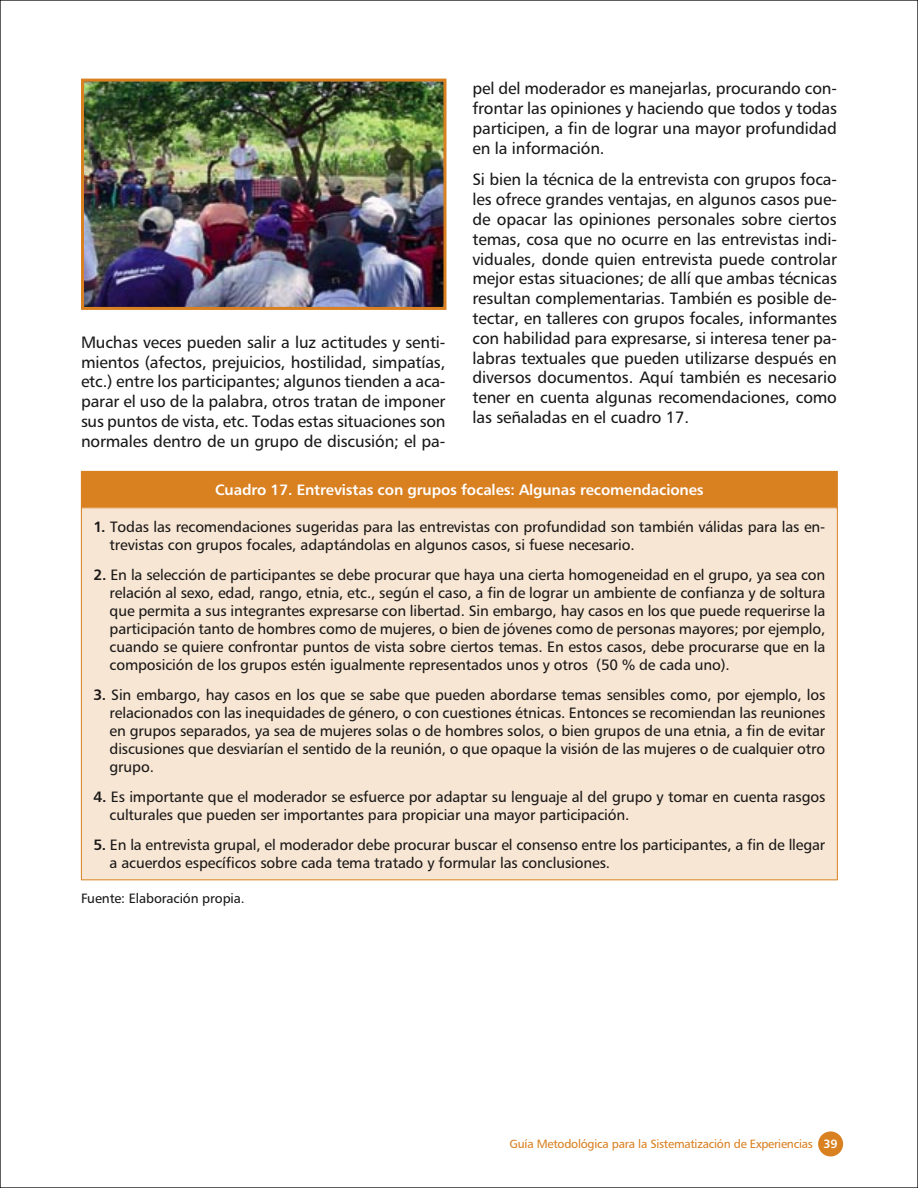
<style>
.page{position:relative;width:918px;height:1188px;background:#fff}
.page>*{position:absolute;margin:0;border:0;box-sizing:border-box;transform-origin:0 0}
.cuerpo{font:16.5px/19.8px "Humanist 777 BT Roman B";letter-spacing:-.01em;color:#1a1818;text-align:justify}
.texto_cuadro_sangría{font:15px/18px "Humanist 777 BT Roman B";letter-spacing:-.01em;color:#1a1818}
.título_cuadros{font:15px "Humanist 777 BT Bold B";letter-spacing:-.01em;color:#fff}
.pie_de_foto{font:13.5px "Humanist 777 BT Roman B";letter-spacing:-.01em;color:#1a1818}
.t1{font:12px "Humanist 777 BT Roman B";letter-spacing:-.02em;color:#d98021}
.s1{font-family:"Humanist 777 BT Bold B"}
.s2{font-family:"Humanist 777 BT Bold B";color:#fff}
</style>
<div class="page">
<div style="left:818px;top:1131px;width:25px;height:25px;background:#d98021;border-radius:50%"></div>
<img style="left:85px;top:83px;width:357px;height:223px">
<div style="left:81px;top:79px;width:365px;height:231px;border:3px solid #d98021"></div>
<div style="left:81px;top:471px;width:756px;height:37px;background:#d98021"></div>
<div style="left:81px;top:508px;width:756px;height:372px;background:#f7e6d3"></div>
<hr style="left:81px;top:471px;width:757px;height:1px;background:#d98021">
<hr style="left:837px;top:472px;width:1px;height:35px;background:#d98021">
<hr style="left:81px;top:508px;width:1px;height:371px;background:#d98021">
<hr style="left:837px;top:508px;width:1px;height:371px;background:#d98021">
<hr style="left:81px;top:879px;width:757px;height:1px;background:#d98021">
<p class="cuerpo" style="left:472px;top:78px;width:366px">pel del moderador es manejarlas, procurando con&shy;frontar las opiniones y haciendo que todos y todas participen, a fin de lograr una mayor profundidad en la información.</p>
<p class="cuerpo" style="left:472px;top:170px;width:366px">Si bien la técnica de la entrevista con grupos foca&shy;les ofrece grandes ventajas, en algunos casos pue&shy;de opacar las opiniones personales sobre ciertos temas, cosa que no ocurre en las entrevistas indi&shy;viduales, donde quien entrevista puede controlar mejor estas situaciones; de allí que ambas técnicas resultan complementarias. También es posible de&shy;tectar, en talleres con grupos focales, informantes con habilidad para expresarse, si interesa tener pa&shy;labras textuales que pueden utilizarse después en diversos documentos. Aquí también es necesario tener en cuenta algunas recomendaciones, como las señaladas en el cuadro 17.</p>
<p class="cuerpo" style="left:81px;top:332px;width:366px">Muchas veces pueden salir a luz actitudes y senti&shy;mientos (afectos, prejuicios, hostilidad, simpatías, etc.) entre los participantes; algunos tienden a aca&shy;parar el uso de la palabra, otros tratan de imponer sus puntos de vista, etc. Todas estas situaciones son normales dentro de un grupo de discusión; el pa-</p>
<p class="título_cuadros" style="left:215px;top:481px;width:490px">Cuadro 17. Entrevistas con grupos focales: Algunas recomendaciones</p>
<p class="texto_cuadro_sangría" style="left:110px;top:517px;width:717px;text-indent:-16px"><span class="s1">1.</span> Todas las recomendaciones sugeridas para las entrevistas con profundidad son también válidas para las en&shy;trevistas con grupos focales, adaptándolas en algunos casos, si fuese necesario.</p>
<p class="texto_cuadro_sangría" style="left:110px;top:565px;width:717px;text-align:justify;text-indent:-16px"><span class="s1">2.</span> En la selección de participantes se debe procurar que haya una cierta homogeneidad en el grupo, ya sea con relación al sexo, edad, rango, etnia, etc., según el caso, a fin de lograr un ambiente de confianza y de soltura que permita a sus integrantes expresarse con libertad. Sin embargo, hay casos en los que puede requerirse la participación tanto de hombres como de mujeres, o bien de jóvenes como de personas mayores; por ejemplo, cuando se quiere confrontar puntos de vista sobre ciertos temas. En estos casos, debe procurarse que en la composición de los grupos estén igualmente representados unos y otros (50 % de cada uno).</p>
<p class="texto_cuadro_sangría" style="left:110px;top:685px;width:717px;text-align:justify;text-indent:-16px"><span class="s1">3.</span> Sin embargo, hay casos en los que se sabe que pueden abordarse temas sensibles como, por ejemplo, los relacionados con las inequidades de género, o con cuestiones étnicas. Entonces se recomiendan las reuniones en grupos separados, ya sea de mujeres solas o de hombres solos, o bien grupos de una etnia, a fin de evitar discusiones que desviarían el sentido de la reunión, o que opaque la visión de las mujeres o de cualquier otro grupo.</p>
<p class="texto_cuadro_sangría" style="left:110px;top:787px;width:717px;text-indent:-16px"><span class="s1">4.</span> Es importante que el moderador se esfuerce por adaptar su lenguaje al del grupo y tomar en cuenta rasgos culturales que pueden ser importantes para propiciar una mayor participación.</p>
<p class="texto_cuadro_sangría" style="left:110px;top:835px;width:717px;text-indent:-16px"><span class="s1">5.</span> En la entrevista grupal, el moderador debe procurar buscar el consenso entre los participantes, a fin de llegar a acuerdos específicos sobre cada tema tratado y formular las conclusiones.</p>
<p class="pie_de_foto" style="left:81px;top:890px;width:165px">Fuente: Elaboración propia.</p>
<p class="t1" style="left:510px;top:1137px;width:330px">Guía Metodológica para la Sistematización de Experiencias <span class="s2">39</span></p>
</div>
